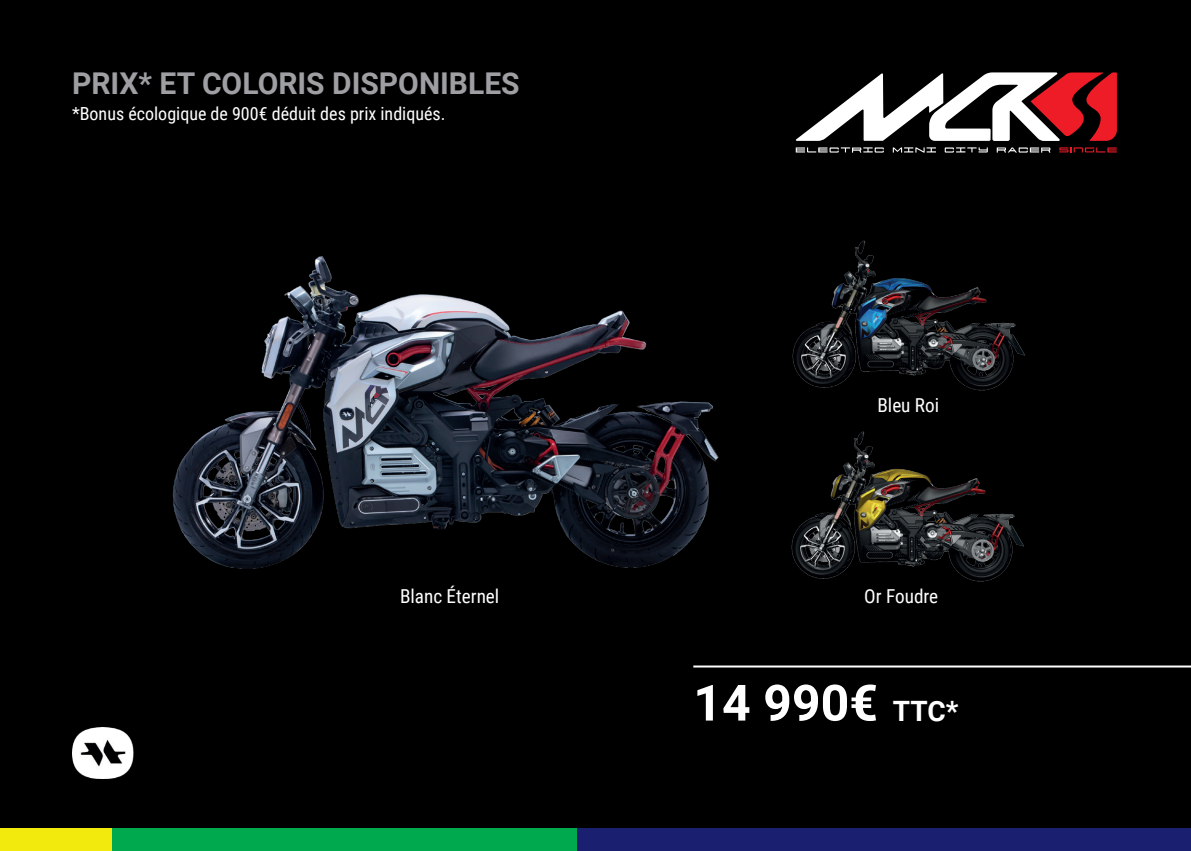
<style>
.page{position:relative;width:1191px;height:851px;background:#fff}
.page>*{position:absolute;margin:0;border:0;box-sizing:border-box;transform-origin:0 0}
.t1{font:700 50px "Roboto";color:#fff}
.t2{font:700 30px "Roboto";color:#9d9fa2}
.t3{font:19.2px "Roboto Condensed";color:#fff}
.t4{font:18px "Roboto Condensed";color:#fff}
.s1{font-size:28px}
</style>
<div class="page">
<div style="left:0;top:0;width:1191px;height:850px;background:#000001"></div>
<svg style="left:796px;top:72px;width:321px;height:69px"></svg>
<svg style="left:795px;top:147px;width:89px;height:6px"></svg>
<svg style="left:892px;top:147px;width:44px;height:5px"></svg>
<svg style="left:944px;top:147px;width:44px;height:5px"></svg>
<svg style="left:996px;top:147px;width:54px;height:6px"></svg>
<svg style="left:1059px;top:147px;width:57px;height:5px"></svg>
<img style="left:173px;top:256px;width:546px;height:313px">
<img style="left:792px;top:240px;width:233px;height:151px">
<img style="left:791px;top:431px;width:233px;height:151px">
<hr style="left:693px;top:665px;width:498px;height:2px;background:#fff">
<div style="left:0;top:828px;width:112px;height:22px;background:#f2ea0c"></div>
<div style="left:112px;top:828px;width:465px;height:22px;background:#00a94d"></div>
<div style="left:577px;top:828px;width:614px;height:22px;background:#1a206f"></div>
<img style="left:73px;top:727px;width:61px;height:51px">
<h2 class="t2" style="left:72px;top:62px;width:449px">PRIX* ET COLORIS DISPONIBLES</h2>
<p class="t4" style="left:72px;top:101px;width:375px">*Bonus écologique de 900€ déduit des prix indiqués.</p>
<p class="t3" style="left:877px;top:391px;width:63px">Bleu Roi</p>
<p class="t3" style="left:400px;top:582px;width:101px">Blanc Éternel</p>
<p class="t3" style="left:864px;top:582px;width:75px">Or Foudre</p>
<h1 class="t1" style="left:693px;top:667px;width:266px">14 990€ <span class="s1">TTC*</span></h1>
</div>
